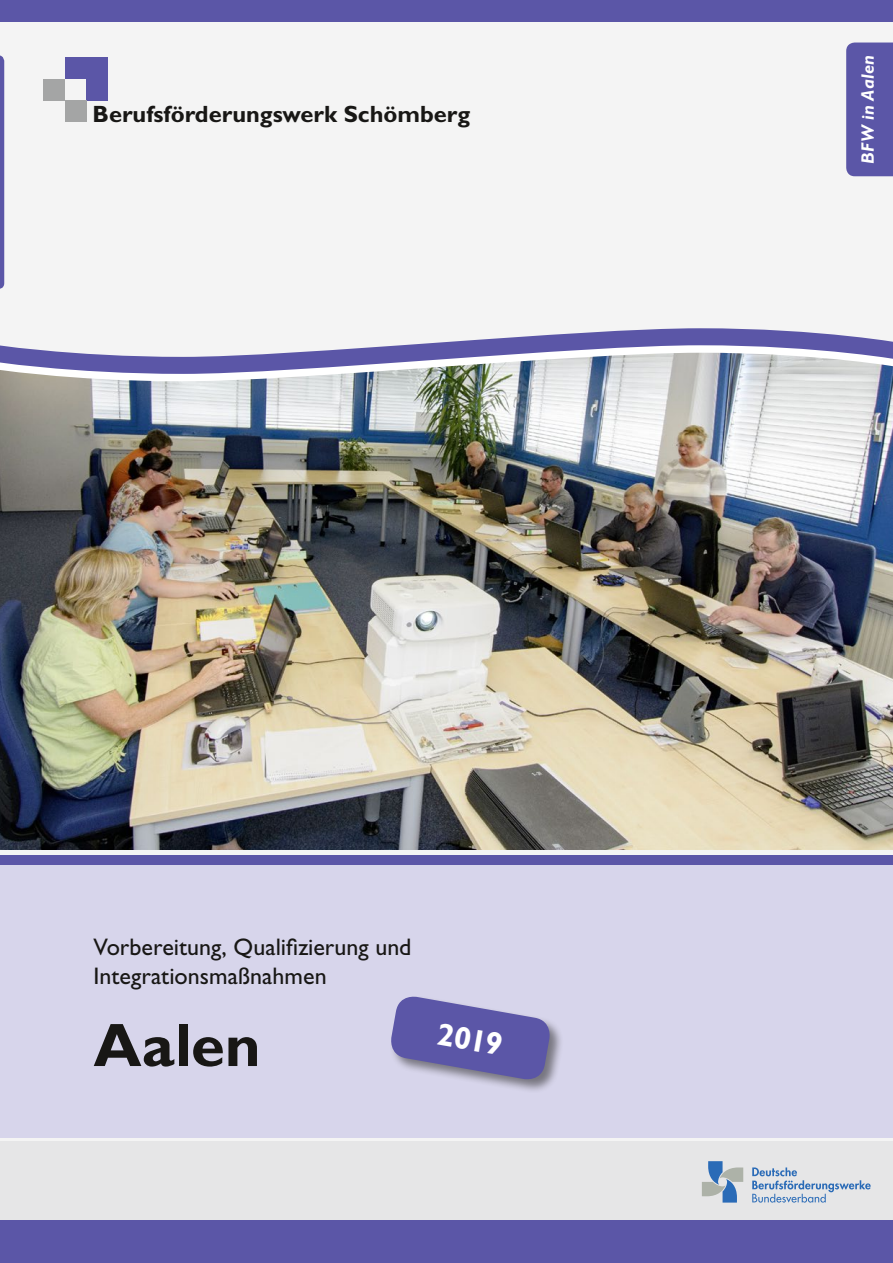
<style>
.page{position:relative;width:893px;height:1263px;background:#f4f4f4}
.page>*{position:absolute;margin:0;border:0;box-sizing:border-box;transform-origin:0 0}
.t1{font:700 61.5px "Gill Sans";color:#181715}
.t2{font:700 36px "Gill Sans";color:#181715}
.t3{font:700 31.5px "Gill Sans";color:#fff}
.t4{font:24px/28.8px "Gill Sans";color:#181715}
.t5{font:700 23.55px "Gill Sans";color:#181715}
.t6{font:italic 700 18px "Gill Sans";letter-spacing:.005em;color:#fff}
</style>
<div class="page">
<div style="left:86px;top:58px;width:22px;height:43px;background:#5b56a7"></div>
<div style="left:65px;top:58px;width:43px;height:21px;background:#5b56a7"></div>
<div style="left:43px;top:79px;width:22px;height:22px;background:#a4a5a5"></div>
<div style="left:65px;top:101px;width:21px;height:21px;background:#a4a5a5"></div>
<div style="left:0;top:1141px;width:893px;height:122px;background:#e6e6e7"></div>
<div style="left:0;top:1220px;width:893px;height:43px;background:#5b56a7"></div>
<div style="left:0;top:855px;width:893px;height:15px;background:#5b56a7"></div>
<div style="left:0;top:0;width:893px;height:21px;background:#5b56a7"></div>
<svg style="left:702px;top:1161px;width:41px;height:41px"></svg>
<svg style="left:752px;top:1167px;width:119px;height:35px"></svg>
<div style="left:0;top:865px;width:893px;height:272px;background:#d7d5eb"></div>
<div style="left:390px;top:995px;width:174px;height:98px;background:#181715;opacity:.5"></div>
<svg style="left:390px;top:995px;width:162px;height:87px"></svg>
<img style="left:0;top:381px;width:893px;height:468px">
<img style="left:0;top:374px;width:893px;height:7px">
<svg style="left:0;top:357px;width:893px;height:17px"></svg>
<svg style="left:0;top:328px;width:893px;height:29px"></svg>
<div style="left:846px;top:43px;width:47px;height:133px;background:#5b56a7"></div>
<svg style="left:0;top:55px;width:4px;height:234px"></svg>
<p class="t5" style="left:93px;top:100px;width:379px">Berufsförderungswerk Schömberg</p>
<h2 class="t2" style="left:94px;top:922px;width:233px">Angebote der</h2>
<p class="t4" style="left:94px;top:932px;width:319px">Vorbereitung, Qualifizierung und<br>Integrationsmaßnahmen</p>
<h1 class="t1" style="left:94px;top:1009px;width:169px">Aalen</h1>
<h3 class="t3" style="left:440px;top:1015px;width:68px;rotate:10deg">2019</h3>
<p class="t6" style="left:857px;top:164px;width:110px;rotate:-90deg">BFW in Aalen</p>
</div>
